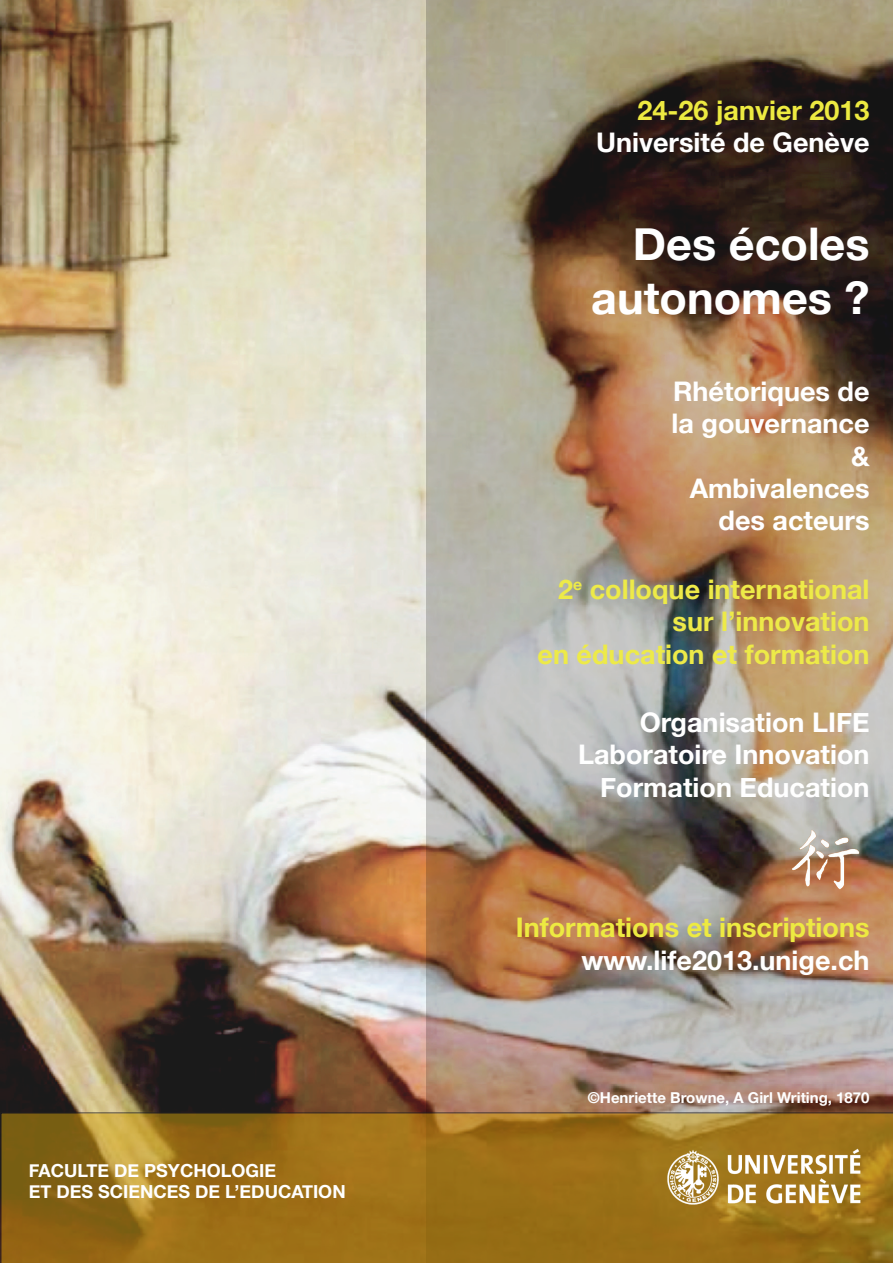
<style>
.page{position:relative;width:893px;height:1263px;background:#fff}
.page>*{position:absolute;margin:0;border:0;box-sizing:border-box;transform-origin:0 0}
.t1{font:700 45px/54px "Helvetica Neue";color:#fff;text-align:right}
.t2{font:700 27px/32.4px "Helvetica Neue";color:#fff;text-align:right}
.t3{font:700 27px/32.4px "Helvetica Neue";color:#edea48;text-align:right}
.t4{font:700 27px "Helvetica Neue";color:#edea41}
.t5{font:700 18px/21.6px "Helvetica Neue";color:#fff}
.t6{font:700 15px "Helvetica Neue";color:#fff}
</style>
<div class="page">
<img style="left:0;top:0;width:426px;height:1112px">
<img style="left:426px;top:0;width:467px;height:1112px">
<svg style="left:0;top:1112px;width:893px;height:151px;background:#996f19"></svg>
<img style="left:787px;top:822px;width:77px;height:72px">
<img style="left:656px;top:1138px;width:221px;height:80px">
<p class="t5" style="left:29px;top:1159px;width:318px">FACULTE DE PSYCHOLOGIE<br>ET DES SCIENCES DE L’EDUCATION</p>
<p class="t4" style="left:637px;top:94px;width:234px">24-26 janvier 2013</p>
<p class="t2" style="left:596px;top:126px;width:275px">Université de Genève</p>
<h1 class="t1" style="left:591px;top:216px;width:280px">Des écoles autonomes ?</h1>
<p class="t2" style="left:672px;top:374px;width:200px">Rhétoriques de la gouvernance &amp;<br>Ambivalences des acteurs</p>
<p class="t3" style="left:538px;top:572px;width:333px">2<sup>e</sup> colloque international sur l’innovation<br>en éducation et formation</p>
<p class="t2" style="left:578px;top:705px;width:293px">Organisation LIFE<br>Laboratoire Innovation<br>Formation Education</p>
<p class="t4" style="left:516px;top:911px;width:355px">Informations et inscriptions</p>
<p class="t2" style="left:582px;top:943px;width:289px">www.life2013.unige.ch</p>
<p class="t6" style="left:588px;top:1088px;width:283px">©Henriette Browne, A Girl Writing, 1870</p>
</div>
